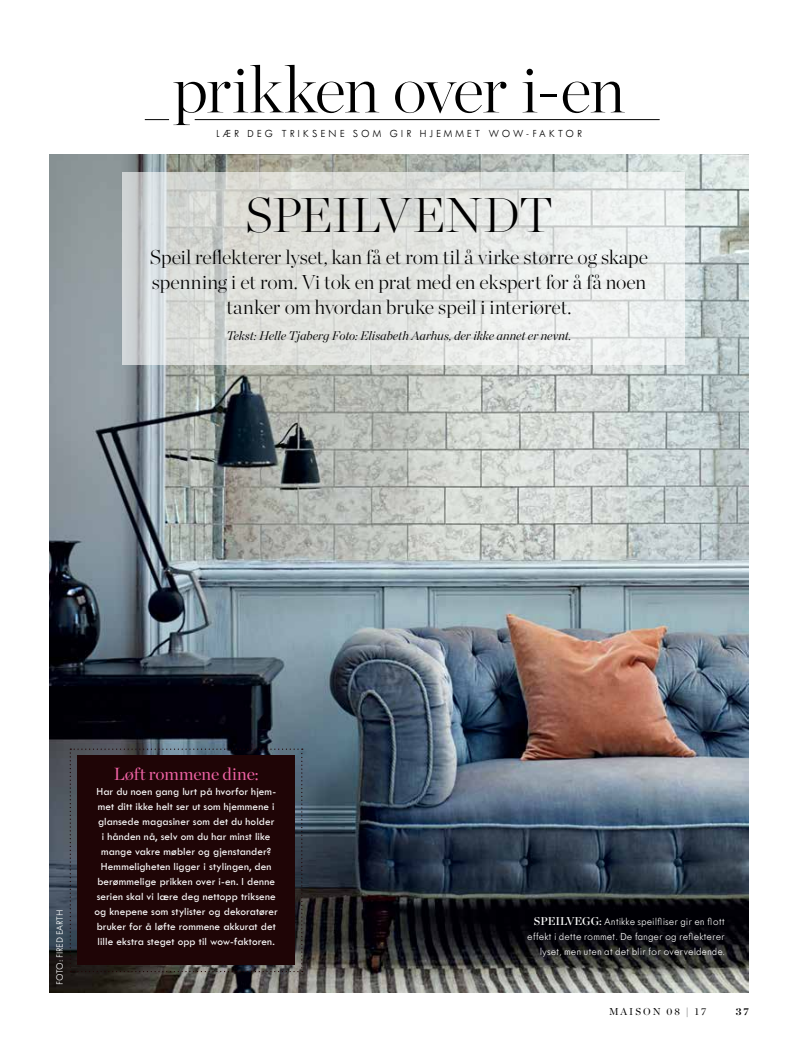
<style>
.page{position:relative;width:798px;height:1056px;background:#fff}
.page>*{position:absolute;margin:0;border:0;box-sizing:border-box;transform-origin:0 0}
.t1{font:200 66.25px "Chronicle Display";letter-spacing:-.025em;color:#000}
.t2{font:200 48.75px "Chronicle Display";letter-spacing:.01em;color:#000}
.t3{font:200 20px/25px "Chronicle Display";letter-spacing:-.01em;color:#000;text-align:center}
.t4{font:17.5px "Chronicle Display";letter-spacing:-.01em;color:#ef62a4}
.t5{font:italic 300 12.5px "Chronicle Display";letter-spacing:-.005em;color:#000}
.t6{font:11.25px/15px "Tw Cen MT Std";letter-spacing:.005em;color:#fff;text-align:center}
.t7{font:300 11.25px/15px "Tw Cen MT Std";color:#fff;text-align:right}
.t8{font:300 11.25px "Tw Cen MT Std";letter-spacing:.26em;color:#000}
.t9{font:300 10px "Tw Cen MT Std";color:#fff}
.t10{font:10px "Chronicle Display";letter-spacing:.2em;color:#000}
.t11{font:700 10px "Chronicle Display";color:#000}
.s1{font-family:"Chronicle Display Semi";font-weight:400}
</style>
<div class="page">
<img style="left:50px;top:155px;width:698px;height:837px">
<svg style="left:122px;top:172px;width:562px;height:193px;background:#e0e2e0"></svg>
<svg style="left:145px;top:119px;width:24px;height:1px"></svg>
<hr style="left:195px;top:119px;width:464px;height:1px;background:#000">
<svg style="left:70px;top:748px;width:233px;height:224px;background:#230d0f"></svg>
<h1 class="t1" style="left:173px;top:39px;width:453px">prikken over i-en</h1>
<p class="t8" style="left:216px;top:127px;width:367px">LÆR DEG TRIKSENE SOM GIR HJEMMET WOW-FAKTOR</p>
<h2 class="t2" style="left:245px;top:178px;width:309px">SPEILVENDT</h2>
<h3 class="t3" style="left:150px;top:243px;width:499px">Speil reflekterer lyset, kan få et rom til å virke større og skape spenning i et rom. Vi tok en prat med en ekspert for å få noen tanker om hvordan bruke speil i interiøret.</h3>
<p class="t5" style="left:226px;top:326px;width:346px">Tekst: Helle Tjaberg Foto: Elisabeth Aarhus, der ikke annet er nevnt.</p>
<p class="t9" style="left:54px;top:985px;width:77px;rotate:-90deg">FOTO: FIRED EARTH</p>
<h3 class="t4" style="left:114px;top:760px;width:146px">Løft rommene dine:</h3>
<p class="t6" style="left:94px;top:784px;width:185px">Har du noen gang lurt på hvorfor hjem&shy;met ditt ikke helt ser ut som hjemmene i glansede magasiner som det du holder<br>i hånden nå, selv om du har minst like mange vakre møbler og gjenstander?<br>Hemmeligheten ligger i stylingen, den berømmelige prikken over i-en. I denne serien skal vi lære deg nettopp triksene og knepene som stylister og dekoratører bruker for å løfte rommene akkurat det lille ekstra steget opp til wow-faktoren.</p>
<p class="t7" style="left:527px;top:914px;width:199px"><span class="s1">SPEILVEGG:</span> Antikke speilfliser gir en flott effekt i dette rommet. De fanger og reflekterer lyset, men uten at det blir for overveldende.</p>
<p class="t10" style="left:608px;top:1004px;width:99px">MAISON 08 | 17</p>
<p class="t11" style="left:735px;top:1004px;width:14px">37</p>
</div>
